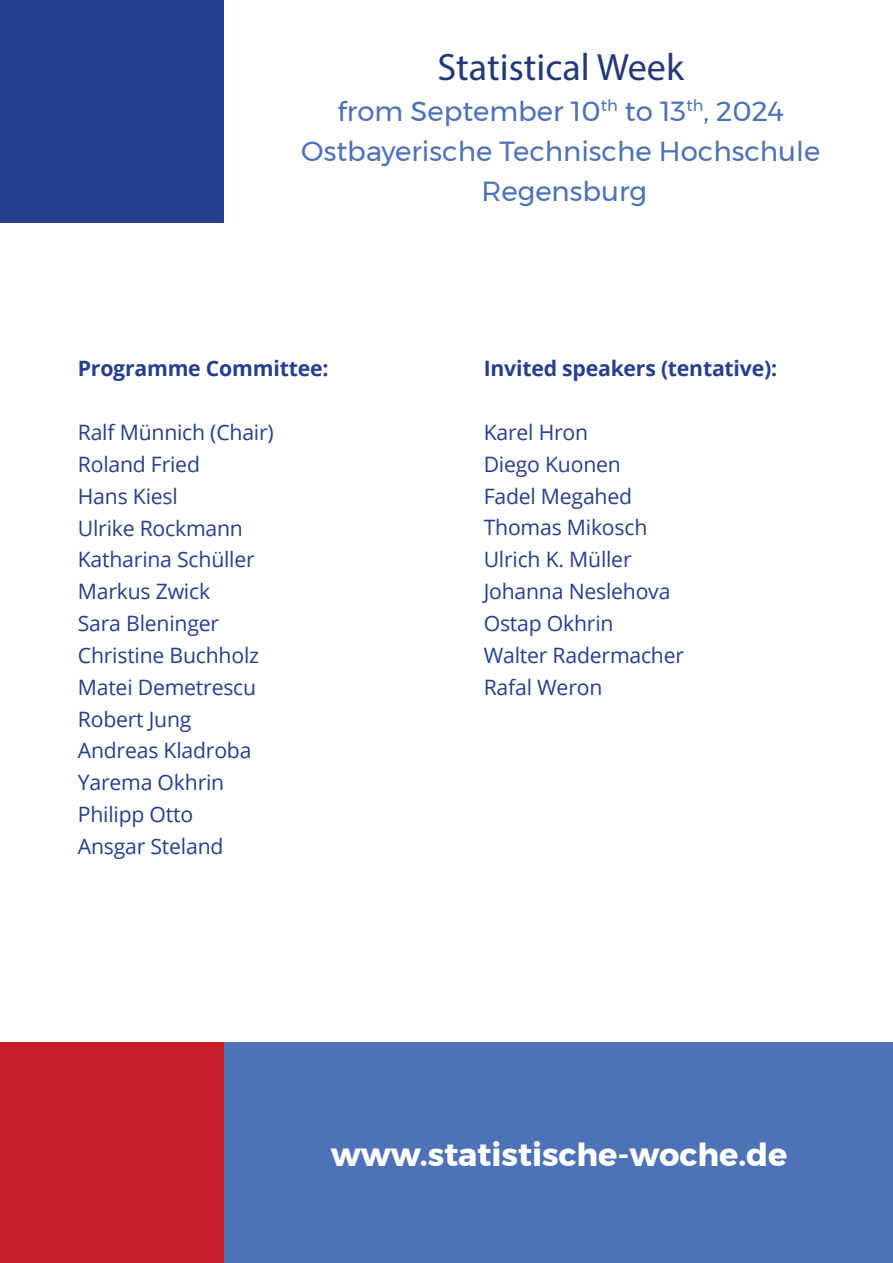
<style>
.page{position:relative;width:893px;height:1263px;background:#fff}
.page>*{position:absolute;margin:0;border:0;box-sizing:border-box;transform-origin:0 0}
.t1{font:38.25px "Myriad Pro";color:#253978}
.t2{font:700 31.95px "Montserrat";color:#fff}
.t3{font:27.6px/40.3px "Montserrat";color:#4d72b8;text-align:center}
.t4{font:21.15px "Open Sans";letter-spacing:-.01em;color:#253f8e}
.t5{font:700 21.15px "Open Sans";letter-spacing:-.01em;color:#253f8e}
</style>
<div class="page">
<div style="left:224px;top:1042px;width:669px;height:221px;background:#4d72b8"></div>
<div style="left:0;top:1042px;width:224px;height:221px;background:#c8202a"></div>
<div style="left:0;top:0;width:224px;height:222px;background:#253f8e"></div>
<p class="t1" style="left:438px;top:44px;width:248px">Statistical Week</p>
<p class="t3" style="left:301px;top:90px;width:520px">from September 10<sup>th</sup> to 13<sup>th</sup>, 2024<br>Ostbayerische Technische Hochschule</p>
<p class="t3" style="left:482px;top:171px;width:167px">Regensburg</p>
<p class="t5" style="left:78px;top:354px;width:252px">Programme Committee:</p>
<p class="t4" style="left:78px;top:418px;width:197px">Ralf Münnich (Chair)</p>
<p class="t4" style="left:78px;top:450px;width:124px">Roland Fried</p>
<p class="t4" style="left:78px;top:481px;width:101px">Hans Kiesl</p>
<p class="t4" style="left:78px;top:513px;width:167px">Ulrike Rockmann</p>
<p class="t4" style="left:78px;top:545px;width:178px">Katharina Schüller</p>
<p class="t4" style="left:78px;top:577px;width:134px">Markus Zwick</p>
<p class="t4" style="left:78px;top:609px;width:143px">Sara Bleninger</p>
<p class="t4" style="left:78px;top:641px;width:183px">Christine Buchholz</p>
<p class="t4" style="left:78px;top:672px;width:180px">Matei Demetrescu</p>
<p class="t4" style="left:78px;top:704px;width:115px">Robert Jung</p>
<p class="t4" style="left:78px;top:736px;width:175px">Andreas Kladroba</p>
<p class="t4" style="left:78px;top:768px;width:148px">Yarema Okhrin</p>
<p class="t4" style="left:78px;top:800px;width:117px">Philipp Otto</p>
<p class="t4" style="left:78px;top:832px;width:147px">Ansgar Steland</p>
<p class="t5" style="left:484px;top:354px;width:295px">Invited speakers (tentative):</p>
<p class="t4" style="left:484px;top:418px;width:106px">Karel Hron</p>
<p class="t4" style="left:484px;top:450px;width:139px">Diego Kuonen</p>
<p class="t4" style="left:484px;top:481px;width:150px">Fadel Megahed</p>
<p class="t4" style="left:484px;top:513px;width:165px">Thomas Mikosch</p>
<p class="t4" style="left:484px;top:545px;width:149px">Ulrich K. Müller</p>
<p class="t4" style="left:484px;top:577px;width:188px">Johanna Neslehova</p>
<p class="t4" style="left:484px;top:609px;width:131px">Ostap Okhrin</p>
<p class="t4" style="left:484px;top:641px;width:202px">Walter Radermacher</p>
<p class="t4" style="left:484px;top:672px;width:120px">Rafal Weron</p>
<p class="t2" style="left:331px;top:1129px;width:458px">www.statistische-woche.de</p>
</div>
